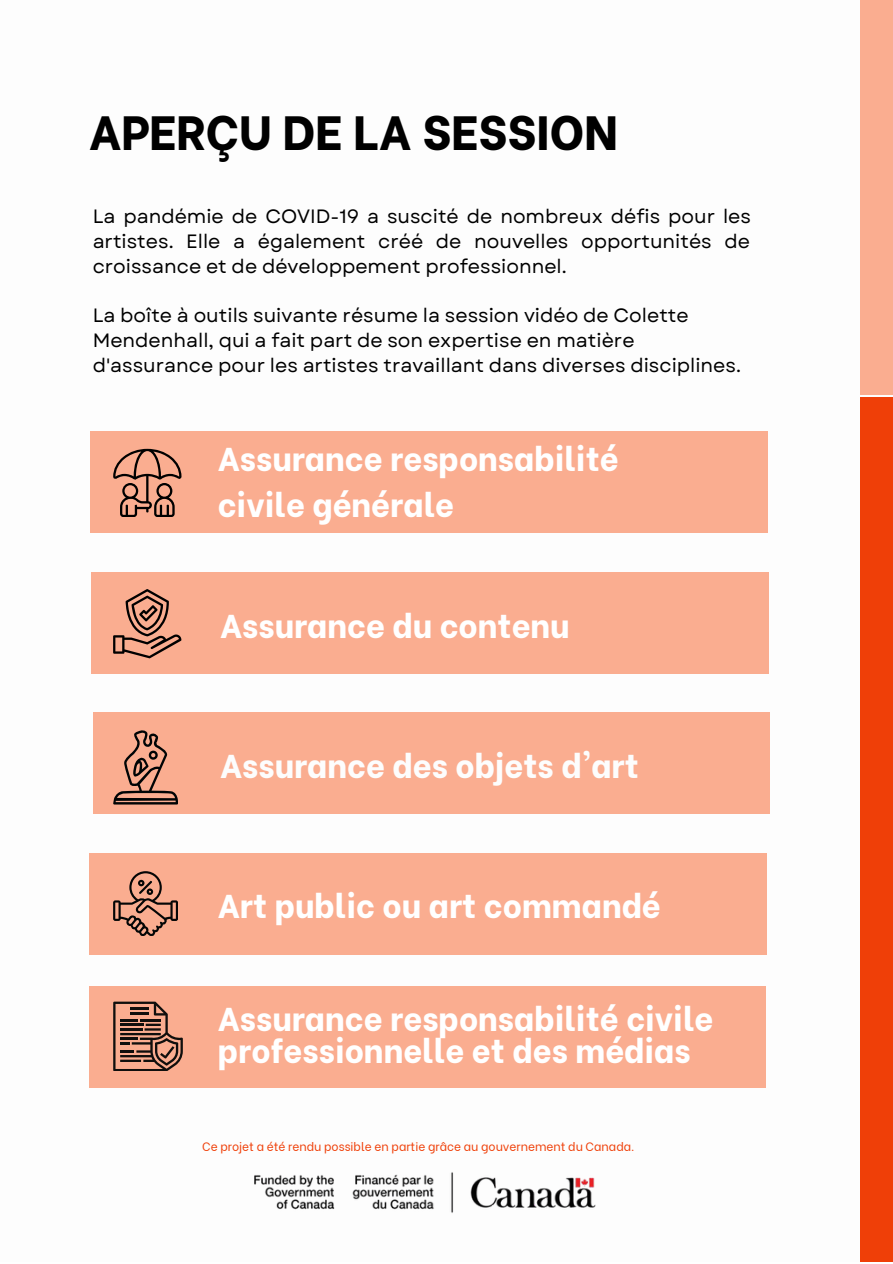
<style>
.page{position:relative;width:893px;height:1264px;background:#fff}
.page>*{position:absolute;margin:0;border:0;box-sizing:border-box;transform-origin:0 0}
.t1{font:800 47.85px "Be Vietnam";color:#000}
.t2{font:800 33px/46px "Be Vietnam";color:#fff}
.t3{font:800 33px "Be Vietnam";color:#fdfdfd}
.t4{font:19.35px/24.8px "Garet";color:#000;text-align:justify}
.t5{font:12px "Be Vietnam";color:#ef3f08}
</style>
<div class="page">
<div style="left:90px;top:431px;width:678px;height:102px;background:#faad90"></div>
<div style="left:859px;top:397px;width:33px;height:865px;background:#ef3f08"></div>
<div style="left:859px;top:0;width:33px;height:395px;background:#faad90"></div>
<div style="left:91px;top:571px;width:679px;height:102px;background:#faad90"></div>
<div style="left:93px;top:712px;width:678px;height:102px;background:#faad90"></div>
<div style="left:89px;top:852px;width:679px;height:102px;background:#faad90"></div>
<img style="left:254px;top:1172px;width:342px;height:41px">
<svg style="left:113px;top:589px;width:68px;height:69px"></svg>
<svg style="left:113px;top:871px;width:65px;height:65px"></svg>
<svg style="left:113px;top:730px;width:65px;height:74px"></svg>
<svg style="left:113px;top:449px;width:68px;height:68px"></svg>
<div style="left:89px;top:986px;width:678px;height:102px;background:#faad90"></div>
<svg style="left:113px;top:1001px;width:70px;height:70px"></svg>
<hr style="left:120px;top:1059px;width:21px;height:2px;background:#100f0d">
<p class="t1" style="left:89px;top:93px;width:530px">APERÇU DE LA SESSION</p>
<p class="t4" style="left:93px;top:204px;width:659px">La pandémie de COVID-19 a suscité de nombreux défis pour les artistes. Elle a également créé de nouvelles opportunités de croissance et de développement professionnel.</p>
<p class="t4" style="left:93px;top:303px;width:649px;text-align:left">La boîte à outils suivante résume la session vidéo de Colette<br>Mendenhall, qui a fait part de son expertise en matière d'assurance pour les artistes travaillant dans diverses disciplines.</p>
<p class="t2" style="left:218px;top:432px;width:402px">Assurance responsabilité civile générale</p>
<p class="t2" style="left:220px;top:599px;width:351px">Assurance du contenu</p>
<p class="t3" style="left:220px;top:738px;width:420px">Assurance des objets d'art</p>
<p class="t2" style="left:218px;top:879px;width:444px">Art public ou art commandé</p>
<p class="t2" style="left:218px;top:999px;width:497px;line-height:32.5px">Assurance responsabilité civile professionnelle et des médias</p>
<p class="t5" style="left:202px;top:1136px;width:433px">Ce projet a été rendu possible en partie grâce au gouvernement du Canada.</p>
</div>
